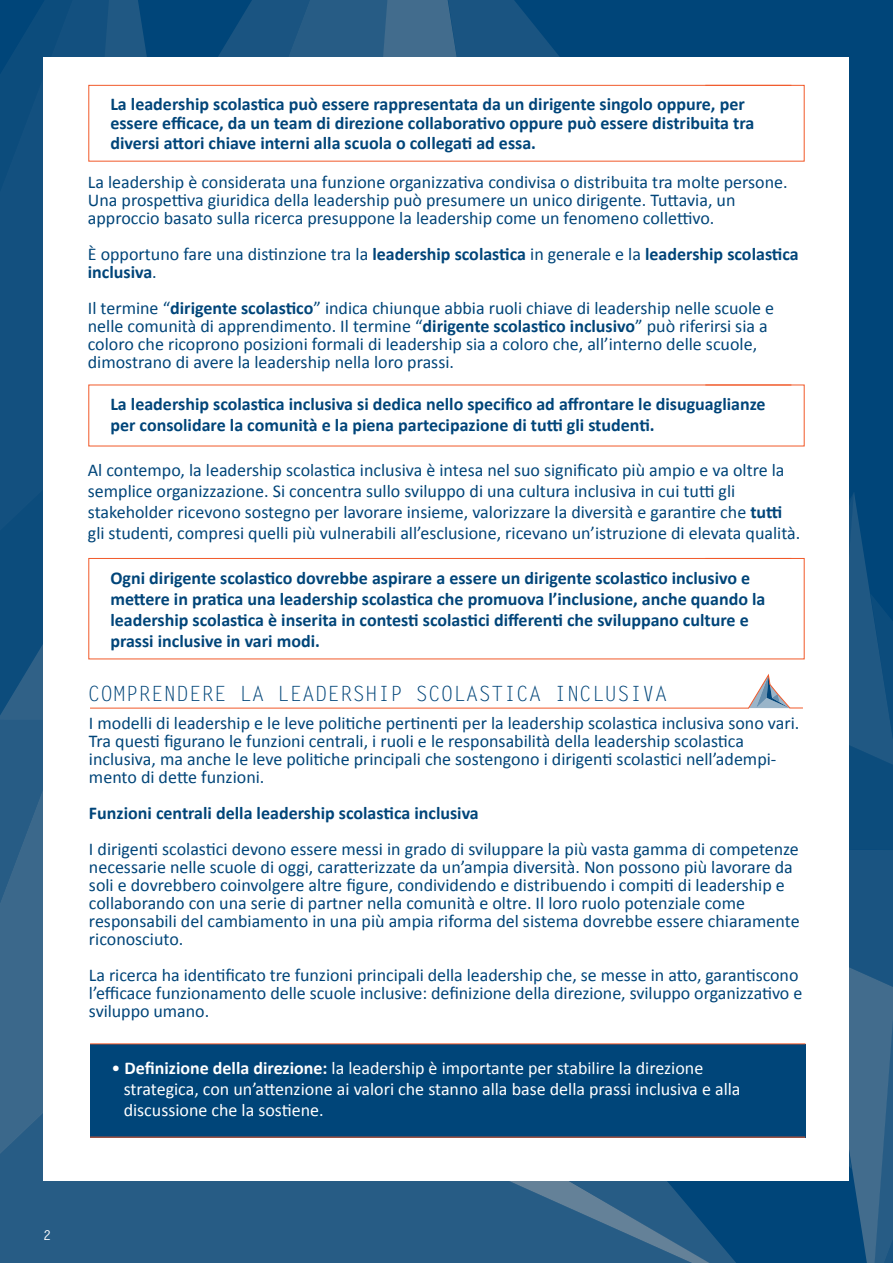
<style>
.page{position:relative;width:893px;height:1263px;background:#fff}
.page>*{position:absolute;margin:0;border:0;box-sizing:border-box;transform-origin:0 0}
.t1{font:21px "Letter Gothic Std";color:#004579}
.t2{font:18px/18px "Calibri";color:#004579}
.t3{font:700 18px/21px "Calibri";color:#004579}
.t4{font:18px/21px "Calibri";color:#fff}
.t5{font:700 13.5px "Letter Gothic Std";color:#fff}
.s1{font-weight:400}
.s2{font-weight:700}
</style>
<div class="page">
<div style="left:765px;top:0;width:128px;height:491px;background:#004579"></div>
<svg style="left:0;top:721px;width:43px;height:296px;background:#326288"></svg>
<svg style="left:0;top:1017px;width:143px;height:246px;background:#2d6087"></svg>
<div style="left:143px;top:1181px;width:442px;height:82px;background:#275c85"></div>
<svg style="left:0;top:0;width:74px;height:459px;background:#145180"></svg>
<svg style="left:0;top:459px;width:43px;height:262px;background:#12507e"></svg>
<svg style="left:74px;top:0;width:124px;height:57px;background:#0e4d7d"></svg>
<svg style="left:198px;top:0;width:180px;height:57px;background:#1a5481"></svg>
<svg style="left:378px;top:0;width:387px;height:57px;background:#0f4e7d"></svg>
<svg style="left:432px;top:0;width:166px;height:57px;background:#15517f"></svg>
<div style="left:44px;top:57px;width:805px;height:1123px;background:#fff"></div>
<div style="left:88px;top:85px;width:716px;height:77px;background:#fff;border:1px solid #f15929"></div>
<div style="left:88px;top:558px;width:716px;height:101px;background:#fff;border:1px solid #f15929"></div>
<div style="left:90px;top:1044px;width:715px;height:94px;background:#004579"></div>
<hr style="left:90px;top:708px;width:659px;height:1px;background:#f15929">
<hr style="left:705px;top:85px;width:86px;height:1px;background:#f15929">
<hr style="left:90px;top:1043px;width:715px;height:1px;background:#f15929">
<hr style="left:90px;top:1137px;width:715px;height:1px;background:#f15929">
<svg style="left:586px;top:491px;width:307px;height:772px"></svg>
<hr style="left:705px;top:385px;width:86px;height:1px;background:#f15929">
<hr style="left:705px;top:558px;width:86px;height:1px;background:#f15929">
<p class="t3" style="left:110px;top:93px;width:645px;line-height:19.5px">La leadership scolastica può essere rappresentata da un dirigente singolo oppure, per essere efficace, da un team di direzione collaborativo oppure può essere distribuita tra diversi attori chiave interni alla scuola o collegati ad essa.</p>
<p class="t2" style="left:88px;top:172px;width:701px">La leadership è considerata una funzione organizzativa condivisa o distribuita tra molte persone.<br>Una prospettiva giuridica della leadership può presumere un unico dirigente. Tuttavia, un approccio basato sulla ricerca presuppone la leadership come un fenomeno collettivo.</p>
<p class="t3" style="left:88px;top:244px;width:712px;line-height:18px"><span class="s1">È opportuno fare una distinzione tra la</span> leadership scolastica <span class="s1">in generale e la</span> leadership scolastica inclusiva<span class="s1">.</span></p>
<p class="t2" style="left:88px;top:298px;width:688px">Il termine “<span class="s2">dirigente scolastico</span>” indica chiunque abbia ruoli chiave di leadership nelle scuole e nelle comunità di apprendimento. Il termine “<span class="s2">dirigente scolastico inclusivo</span>” può riferirsi sia a coloro che ricoprono posizioni formali di leadership sia a coloro che, all’interno delle scuole, dimostrano di avere la leadership nella loro prassi.</p>
<p class="t3" style="left:110px;top:392px;width:657px">La leadership scolastica inclusiva si dedica nello specifico ad affrontare le disuguaglianze per consolidare la comunità e la piena partecipazione di tutti gli studenti.</p>
<p class="t2" style="left:88px;top:458px;width:714px;line-height:21px">Al contempo, la leadership scolastica inclusiva è intesa nel suo significato più ampio e va oltre la semplice organizzazione. Si concentra sullo sviluppo di una cultura inclusiva in cui tutti gli stakeholder ricevono sostegno per lavorare insieme, valorizzare la diversità e garantire che <span class="s2">tutti </span>gli studenti, compresi quelli più vulnerabili all’esclusione, ricevano un’istruzione di elevata qualità.</p>
<p class="t3" style="left:110px;top:566px;width:657px">Ogni dirigente scolastico dovrebbe aspirare a essere un dirigente scolastico inclusivo e mettere in pratica una leadership scolastica che promuova l’inclusione, anche quando la leadership scolastica è inserita in contesti scolastici differenti che sviluppano culture e prassi inclusive in vari modi.</p>
<p class="t1" style="left:88px;top:681px;width:581px">COMPRENDERE LA LEADERSHIP SCOLASTICA INCLUSIVA</p>
<p class="t2" style="left:89px;top:713px;width:712px">I modelli di leadership e le leve politiche pertinenti per la leadership scolastica inclusiva sono vari.<br>Tra questi figurano le funzioni centrali, i ruoli e le responsabilità della leadership scolastica inclusiva, ma anche le leve politiche principali che sostengono i dirigenti scolastici nell’adempi&shy;mento di dette funzioni.</p>
<p class="t3" style="left:89px;top:802px;width:391px">Funzioni centrali della leadership scolastica inclusiva</p>
<p class="t2" style="left:89px;top:839px;width:712px">I dirigenti scolastici devono essere messi in grado di sviluppare la più vasta gamma di competenze necessarie nelle scuole di oggi, caratterizzate da un’ampia diversità. Non possono più lavorare da soli e dovrebbero coinvolgere altre figure, condividendo e distribuendo i compiti di leadership e collaborando con una serie di partner nella comunità e oltre. Il loro ruolo potenziale come responsabili del cambiamento in una più ampia riforma del sistema dovrebbe essere chiaramente riconosciuto.</p>
<p class="t2" style="left:89px;top:965px;width:715px">La ricerca ha identificato tre funzioni principali della leadership che, se messe in atto, garantiscono l’efficace funzionamento delle scuole inclusive: definizione della direzione, sviluppo organizzativo e sviluppo umano.</p>
<p class="t4" style="left:124px;top:1057px;width:618px;text-indent:-12px">• <span class="s2">Definizione della direzione:</span> la leadership è importante per stabilire la direzione strategica, con un’attenzione ai valori che stanno alla base della prassi inclusiva e alla discussione che la sostiene.</p>
<p class="t5" style="left:43px;top:1227px;width:10px">2</p>
</div>
